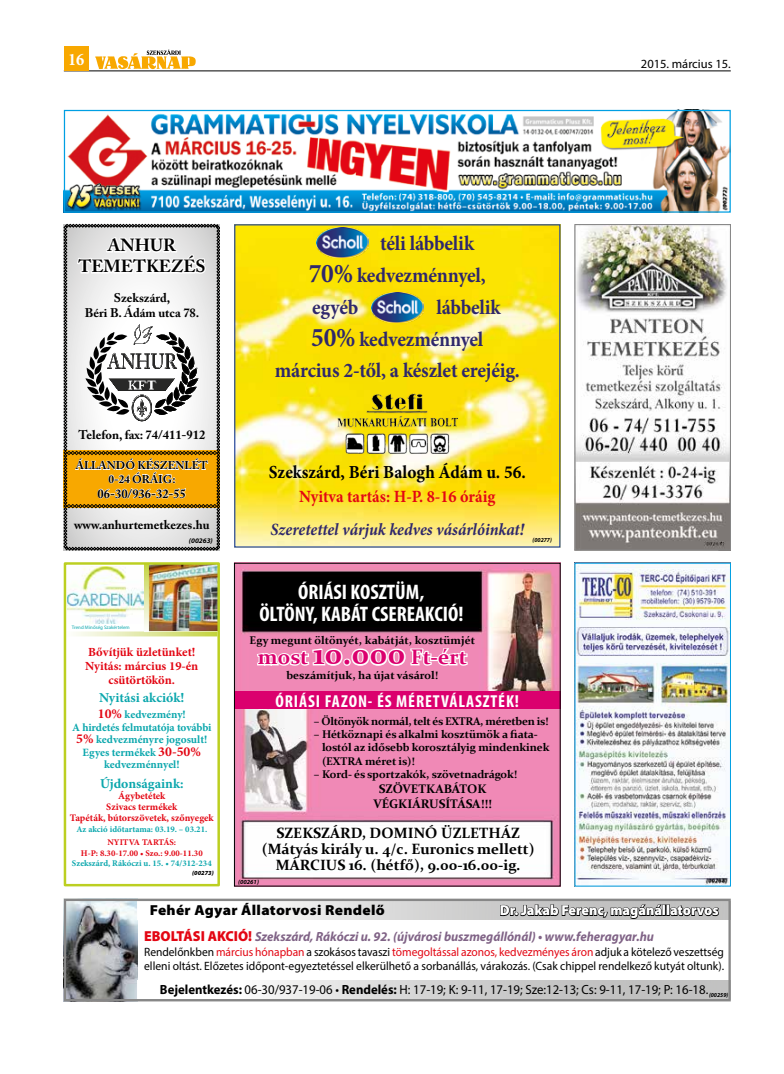
<style>
.page{position:relative;width:784px;height:1074px;background:#fff}
.page>*{position:absolute;margin:0;border:0;box-sizing:border-box;transform-origin:0 0}
.t1{font:700 condensed 21.12px/22.4px "Myriad Pro";color:#fff;text-align:center}
.t2{font:700 21.12px "Constantia";color:#db006e}
.t3{font:700 20.88px/31.9px "Minion Pro";letter-spacing:-.01em;color:#2e276c;scale:.94 1}
.t4{font:700 18.38px "Minion Pro";color:#000;scale:.94 1}
.t5{font:700 17.5px/21px "Adobe Caslon Pro";color:#000;text-align:center}
.t6{font:700 condensed 17.5px "Minion Pro";color:#fff}
.t7{font:700 condensed 17.38px "Myriad Pro";letter-spacing:.05em;color:#fff}
.t8{font:italic 700 17.12px "Minion Pro";color:#2e276c;scale:.94 1}
.t9{font:700 17.12px "Minion Pro";color:#e30613;scale:.94 1}
.t10{font:700 14.88px/16.1px "Constantia";color:#000;text-align:center}
.t11{font:900 14.5px "Myriad Pro";color:#fff;scale:.96 1}
.t12{font:900 14.5px "Myriad Pro";letter-spacing:.02em;color:#000;scale:1.05 1}
.t13{font:700 13.62px "Minion Pro";color:#0ba7ad}
.t14{font:13.25px "Myriad Pro";color:#000;scale:.96 1}
.t15{font:italic 700 13.25px "Myriad Pro";color:#806386;scale:.96 1}
.t16{font:700 12.5px/15px "Adobe Caslon Pro";color:#000;text-align:center}
.t17{font:12.5px "Myriad Pro";color:#000}
.t18{font:700 12.38px/14.1px "Minion Pro";color:#e30613;text-align:center}
.t19{font:700 12.38px/14.9px "Constantia";color:#000;text-align:center}
.t20{font:12.12px/14.5px "Myriad Pro";color:#000;scale:.95 1}
.t21{font:700 11.25px/13.5px "Adobe Caslon Pro";color:#000;text-align:center}
.t22{font:700 11.12px/13.4px "Constantia";letter-spacing:-.01em;color:#000}
.t23{font:700 11.12px/12.4px "Minion Pro";letter-spacing:-.005em;color:#0ba7ad;text-align:center}
.t24{font:700 11.12px "Constantia";letter-spacing:-.03em;color:#000}
.t25{font:700 9.88px/11.1px "Minion Pro";color:#e30613;text-align:center}
.t26{font:700 8.62px "Minion Pro";color:#0ba7ad}
.t27{font:700 8.62px/10.4px "Minion Pro";color:#e30613;text-align:center}
.t28{font:italic 700 7px "Myriad Pro";color:#000}
.t29{font:italic 900 6.25px "Myriad Pro";color:#000}
.t30{font:italic 700 6.25px "Myriad Pro";color:#000}
.t31{font:italic 700 6.12px "Myriad Pro";color:#000;scale:.94 1}
.t32{font:5px "Myriad Pro";color:#0ba7ad}
.s1{font-size:13.62px;color:#e30613}
.s2{font-size:27px}
.s3{font-size:31px}
.s4{font-weight:900;font-style:normal;font-size:14.5px;color:#e30613}
.s5{color:#e30613}
.s6{font-weight:700}
</style>
<div class="page">
<hr style="left:64px;top:71px;width:666px;height:1px;background:#000">
<div style="left:64px;top:46px;width:25px;height:25px;background:#f8a800"></div>
<svg style="left:95px;top:50px;width:100px;height:19px"></svg>
<img style="left:66px;top:112px;width:662px;height:99px">
<div style="left:64px;top:110px;width:666px;height:103px;border:1px solid #009fe3"></div>
<img style="left:67px;top:901px;width:70px;height:97px">
<svg style="left:243px;top:901px;width:484px;height:18px"></svg>
<svg style="left:499px;top:901px;width:163px;height:19px;background:#8a8a8a"></svg>
<div style="left:661px;top:904px;width:4px;height:12px;border:1px solid #000"></div>
<div style="left:665px;top:904px;width:4px;height:12px;border:1px solid #000"></div>
<svg style="left:669px;top:902px;width:50px;height:18px"></svg>
<div style="left:137px;top:980px;width:593px;height:19px;background:linear-gradient(to right,#fff,#b2b2b2)"></div>
<div style="left:64px;top:898px;width:666px;height:103px;border:2px solid #878787"></div>
<svg style="left:64px;top:224px;width:156px;height:326px"></svg>
<img style="left:576px;top:565px;width:152px;height:319px">
<svg style="left:75px;top:631px;width:142px;height:5px"></svg>
<img style="left:149px;top:566px;width:68px;height:65px">
<img style="left:68px;top:566px;width:75px;height:57px">
<svg style="left:144px;top:566px;width:5px;height:66px"></svg>
<div style="left:64px;top:563px;width:156px;height:323px;border:2px solid #bccf21"></div>
<img style="left:236px;top:565px;width:322px;height:319px">
<svg style="left:255px;top:638px;width:214px;height:37px"></svg>
<div style="left:234px;top:691px;width:326px;height:18px;background:#db006e"></div>
<div style="left:234px;top:563px;width:326px;height:323px;border:1px solid #000"></div>
<img style="left:236px;top:226px;width:322px;height:319px">
<img style="left:337px;top:391px;width:120px;height:62px">
<img style="left:317px;top:228px;width:51px;height:29px">
<img style="left:371px;top:293px;width:52px;height:29px">
<div style="left:234px;top:224px;width:326px;height:323px;border:1px solid #2b4c9c"></div>
<img style="left:576px;top:226px;width:152px;height:322px">
<div style="left:574px;top:224px;width:156px;height:326px;border:1px solid #878787"></div>
<h3 class="t6" style="left:68px;top:47px;width:18px">16</h3>
<p class="t17" style="left:640px;top:56px;width:91px">2015. március 15.</p>
<h3 class="t5" style="left:78px;top:235px;width:128px">ANHUR<br>TEMETKEZÉS</h3>
<p class="t16" style="left:85px;top:290px;width:116px">Szekszárd,<br>Béri B. Ádám utca 78.</p>
<p class="t16" style="left:78px;top:427px;width:128px">Telefon, fax: 74/411-912</p>
<p class="t21" style="left:76px;top:458px;width:133px">ÁLLANDÓ KÉSZENLÉT<br>0-24 ÓRÁIG:</p>
<p class="t16" style="left:98px;top:486px;width:90px">06-30/936-32-55</p>
<p class="t16" style="left:74px;top:517px;width:137px">www.anhurtemetkezes.hu</p>
<p class="t28" style="left:189px;top:536px;width:25px">(00263)</p>
<p class="t32" style="left:72px;top:624px;width:59px">Trend Minőség Szakértelem</p>
<p class="t18" style="left:85px;top:645px;width:115px">Bővítjük üzletünket!<br>Nyitás: március 19-én csütörtökön.</p>
<p class="t13" style="left:99px;top:688px;width:87px">Nyitási akciók!</p>
<p class="t23" style="left:72px;top:708px;width:141px"><span class="s1">10%</span> kedvezmény!<br>A hirdetés felmutatója további<br><span class="s1">5%</span> kedvezményre jogosult!<br>Egyes termékek <span class="s1">30-50% </span>kedvezménnyel!</p>
<p class="t13" style="left:100px;top:774px;width:85px">Újdonságaink:</p>
<p class="t25" style="left:70px;top:790px;width:145px">Ágybetétek<br>Szivacs termékek<br>Tapéták, bútorszövetek, szőnyegek</p>
<p class="t26" style="left:76px;top:823px;width:132px">Az akció időtartama: 03.19. – 03.21.</p>
<p class="t27" style="left:81px;top:837px;width:123px">NYITVA TARTÁS:<br>H-P: 8.30-17.00 • Szo.: 9.00-11.30</p>
<p class="t26" style="left:72px;top:857px;width:141px">Szekszárd, Rákóczi u. 15. • 74/312-234</p>
<p class="t29" style="left:192px;top:868px;width:23px">(00273)</p>
<h2 class="t3" style="left:308px;top:227px;width:190px;text-indent:71px">téli lábbelik<br><span class="s2">70%</span> kedvezménnyel, egyéb</h2>
<h2 class="t3" style="left:436px;top:291px;width:70px">lábbelik</h2>
<h2 class="t3" style="left:311px;top:323px;width:184px"><span class="s2">50%</span> kedvezménnyel</h2>
<h2 class="t3" style="left:275px;top:354px;width:262px">március 2-től, a készlet erejéig.</h2>
<h3 class="t4" style="left:268px;top:459px;width:275px">Szekszárd, Béri Balogh Ádám u. 56.</h3>
<h3 class="t9" style="left:299px;top:485px;width:210px">Nyitva tartás: H-P. 8-16 óráig</h3>
<h3 class="t8" style="left:270px;top:518px;width:271px">Szeretettel várjuk kedves vásárlóinkat!</h3>
<p class="t31" style="left:532px;top:536px;width:22px">(00277)</p>
<h1 class="t1" style="left:259px;top:580px;width:205px">ÓRIÁSI KOSZTÜM,<br>ÖLTÖNY, KABÁT CSEREAKCIÓ!</h1>
<p class="t22" style="left:249px;top:633px;width:227px">Egy megunt öltönyét, kabátját, kosztümjét</p>
<h1 class="t2" style="left:257px;top:642px;width:210px">most <span class="s3">10.000</span> Ft-ért</h1>
<p class="t22" style="left:286px;top:668px;width:153px">beszámítjuk, ha újat vásárol!</p>
<h3 class="t7" style="left:275px;top:690px;width:245px">ÓRIÁSI FAZON- ÉS MÉRETVÁLASZTÉK!</h3>
<p class="t24" style="left:314px;top:713px;width:236px">– Öltönyök normál, telt és EXTRA, méretben is!</p>
<p class="t22" style="left:322px;top:727px;width:229px;text-indent:-8px">– Hétköznapi és alkalmi kosztümök a fiata&shy;lostól az idősebb korosztályig mindenkinek (EXTRA méret is)!</p>
<p class="t22" style="left:314px;top:767px;width:205px">– Kord- és sportzakók, szövetnadrágok!</p>
<p class="t19" style="left:373px;top:781px;width:120px">SZÖVETKABÁTOK<br>VÉGKIÁRUSÍTÁSA!!!</p>
<p class="t10" style="left:262px;top:824px;width:274px">SZEKSZÁRD, DOMINÓ ÜZLETHÁZ (Mátyás király u. 4/c. Euronics mellett)<br>MÁRCIUS 16. (hétfő), 9.00-16.00-ig.</p>
<p class="t30" style="left:238px;top:878px;width:22px">(00261)</p>
<p class="t12" style="left:150px;top:900px;width:225px">Fehér Agyar Állatorvosi Rendelő</p>
<p class="t11" style="left:499px;top:900px;width:229px">Dr. Jakab Ferenc, magánállatorvos</p>
<p class="t15" style="left:144px;top:928px;width:532px"><span class="s4">EBOLTÁSI AKCIÓ!</span> Szekszárd, Rákóczi u. 92. (újvárosi buszmegállónál) • www.feheragyar.hu</p>
<p class="t20" style="left:144px;top:944px;width:611px">Rendelőnkben <span class="s5">március hónapban</span> a szokásos tavaszi <span class="s5">tömegoltással azonos, kedvezményes áron</span> adjuk a kötelező veszettség elleni oltást. Előzetes időpont-egyeztetéssel elkerülhető a sorbanállás, várakozás. (Csak chippel rendelkező kutyát oltunk).</p>
<p class="t14" style="left:160px;top:981px;width:593px"><span class="s6">Bejelentkezés:</span> 06-30/937-19-06 • <span class="s6">Rendelés:</span> H: 17-19; K: 9-11, 17-19; Sze:12-13; Cs: 9-11, 17-19; P: 16-18.<sub>(00259)</sub></p>
</div>
